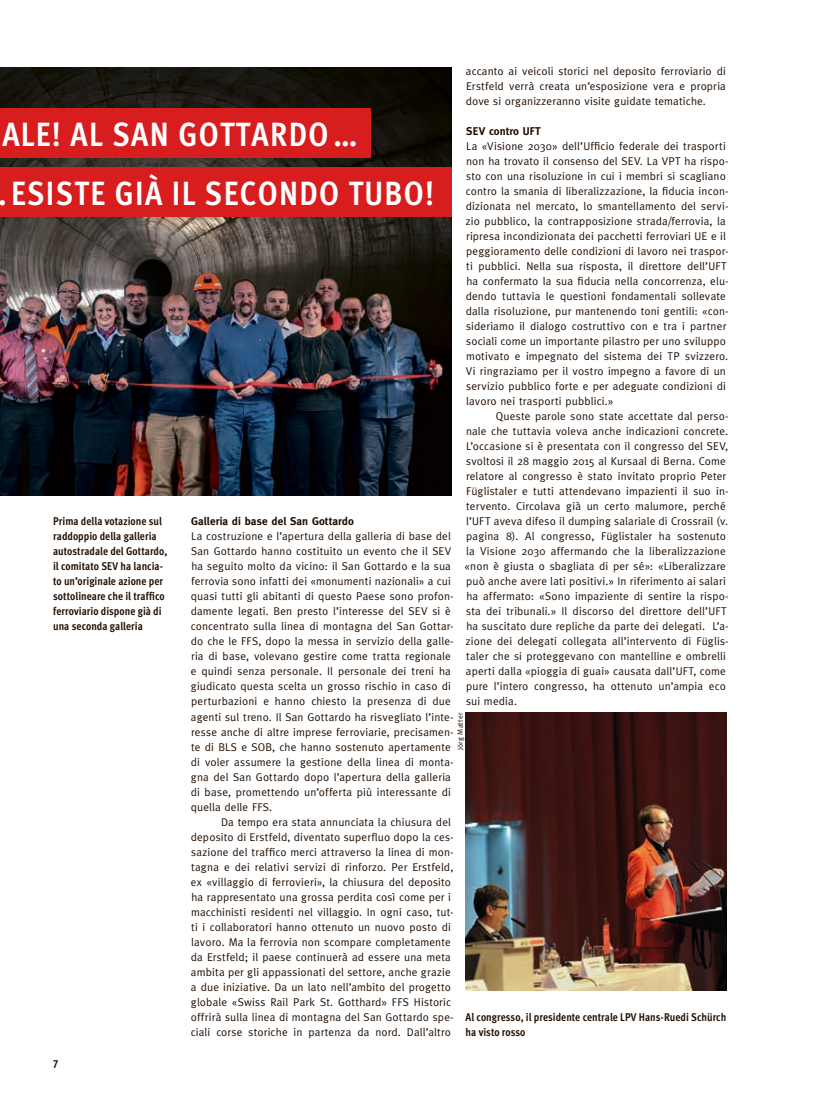
<style>
.page{position:relative;width:815px;height:1117px;background:#fff}
.page>*{position:absolute;margin:0;border:0;box-sizing:border-box;transform-origin:0 0}
.t1{font:700 33.62px/59.1px "Meta Cond";letter-spacing:.04em;color:#fff}
.t2{font:11.25px/15px "Meta";letter-spacing:.015em;color:#200e00}
.t3{font:700 11.25px/15px "Meta Cond";color:#200e00}
.t4{font:700 11.25px "Meta";letter-spacing:.005em;color:#200e00}
.t5{font:7.5px "Meta";letter-spacing:.03em;color:#200e00}
</style>
<div class="page">
<img style="left:0;top:67px;width:451px;height:428px">
<div style="left:0;top:108px;width:370px;height:50px;background:#d81d1f"></div>
<div style="left:0;top:167px;width:451px;height:50px;background:#d81d1f"></div>
<img style="left:466px;top:712px;width:260px;height:278px">
<p class="t2" style="left:466px;top:63px;width:262px;text-align:justify">accanto ai veicoli storici nel deposito ferroviario di Erstfeld verrà creata un’esposizione vera e propria dove si organizzeranno visite guidate tematiche.</p>
<p class="t4" style="left:466px;top:124px;width:76px">SEV contro UFT</p>
<p class="t2" style="left:466px;top:138px;width:264px">La «Visione 2030» dell’Ufficio federale dei trasporti non ha trovato il consenso del SEV. La VPT ha rispo&shy;sto con una risoluzione in cui i membri si scagliano contro la smania di liberalizzazione, la fiducia incon&shy;dizionata nel mercato, lo smantellamento del servi&shy;zio pubblico, la contrapposizione strada/ferrovia, la ripresa incondizionata dei pacchetti ferroviari UE e il peggioramento delle condizioni di lavoro nei traspor&shy;ti pubblici. Nella sua risposta, il direttore dell’UFT ha confermato la sua fiducia nella concorrenza, elu&shy;dendo tuttavia le questioni fondamentali sollevate dalla risoluzione, pur mantenendo toni gentili: «con&shy;sideriamo il dialogo costruttivo con e tra i partner sociali come un importante pilastro per uno sviluppo motivato e impegnato del sistema dei TP svizzero.<br>Vi ringraziamo per il vostro impegno a favore di un servizio pubblico forte e per adeguate condizioni di lavoro nei trasporti pubblici.»</p>
<p class="t2" style="left:465px;top:408px;width:265px;text-indent:31px">Queste parole sono state accettate dal perso&shy;nale che tuttavia voleva anche indicazioni concrete.<br>L’occasione si è presentata con il congresso del SEV, svoltosi il 28 maggio 2015 al Kursaal di Berna. Come relatore al congresso è stato invitato proprio Peter Füglistaler e tutti attendevano impazienti il suo in&shy;tervento. Circolava già un certo malumore, perché l’UFT aveva difeso il dumping salariale di Crossrail (v. pagina 8). Al congresso, Füglistaler ha sostenuto la Visione 2030 affermando che la liberalizzazione «non è giusta o sbagliata di per sé»: «Liberalizzare può anche avere lati positivi.» In riferimento ai salari ha affermato: «Sono impaziente di sentire la rispo&shy;sta dei tribunali.» Il discorso del direttore dell’UFT ha suscitato dure repliche da parte dei delegati. L’a&shy;zione dei delegati collegata all’intervento di Füglis&shy;taler che si proteggevano con mantelline e ombrelli aperti dalla «pioggia di guai» causata dall’UFT, come pure l’intero congresso, ha ottenuto un’ampia eco sui media.</p>
<h1 class="t1" style="left:2px;top:104px;width:433px">ALE! AL SAN GOTTARDO …<br>ESISTE GIÀ IL SECONDO TUBO!</h1>
<p class="t4" style="left:191px;top:515px;width:164px">Galleria di base del San Gottardo</p>
<p class="t2" style="left:191px;top:528px;width:264px">La costruzione e l’apertura della galleria di base del San Gottardo hanno costituito un evento che il SEV ha seguito molto da vicino: il San Gottardo e la sua ferrovia sono infatti dei «monumenti nazionali» a cui quasi tutti gli abitanti di questo Paese sono profon&shy;damente legati. Ben presto l’interesse del SEV si è concentrato sulla linea di montagna del San Gottar&shy;do che le FFS, dopo la messa in servizio della galle&shy;ria di base, volevano gestire come tratta regionale e quindi senza personale. Il personale dei treni ha giudicato questa scelta un grosso rischio in caso di perturbazioni e hanno chiesto la presenza di due agenti sul treno. Il San Gottardo ha risvegliato l’inte&shy;resse anche di altre imprese ferroviarie, precisamen&shy;te di BLS e SOB, che hanno sostenuto apertamente di voler assumere la gestione della linea di monta&shy;gna del San Gottardo dopo l’apertura della galleria di base, promettendo un’offerta più interessante di quella delle FFS.</p>
<p class="t2" style="left:191px;top:813px;width:264px;text-indent:30px">Da tempo era stata annunciata la chiusura del deposito di Erstfeld, diventato superfluo dopo la ces&shy;sazione del traffico merci attraverso la linea di mon&shy;tagna e dei relativi servizi di rinforzo. Per Erstfeld, ex «villaggio di ferrovieri», la chiusura del deposito ha rappresentato una grossa perdita così come per i macchinisti residenti nel villaggio. In ogni caso, tut&shy;ti i collaboratori hanno ottenuto un nuovo posto di lavoro. Ma la ferrovia non scompare completamente da Erstfeld; il paese continuerà ad essere una meta ambita per gli appassionati del settore, anche grazie a due iniziative. Da un lato nell’ambito del progetto globale «Swiss Rail Park St. Gotthard» FFS Historic offrirà sulla linea di montagna del San Gottardo spe&shy;ciali corse storiche in partenza da nord. Dall’altro</p>
<p class="t3" style="left:53px;top:513px;width:116px">Prima della votazione sul raddoppio della galleria autostradale del Gottardo, il comitato SEV ha lancia&shy;to un’originale azione per sottolineare che il traffico ferroviario dispone già di una seconda galleria</p>
<p class="t5" style="left:456px;top:750px;width:39px;rotate:-90deg">Jörg Matter</p>
<p class="t3" style="left:466px;top:1008px;width:262px">Al congresso, il presidente centrale LPV Hans-Ruedi Schürch ha visto rosso</p>
<p class="t3" style="left:53px;top:1053px;width:7px">7</p>
</div>
